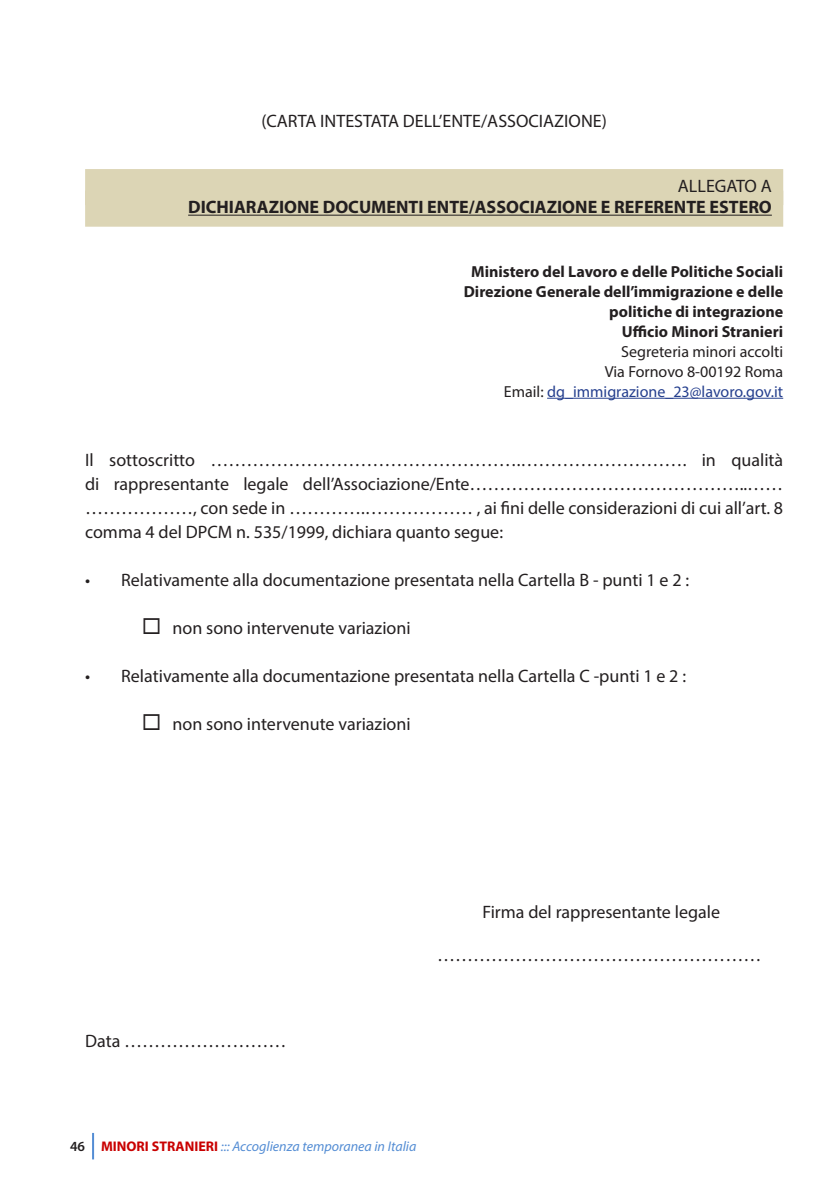
<style>
.page{position:relative;width:840px;height:1191px;background:#fff}
.page>*{position:absolute;margin:0;border:0;box-sizing:border-box;transform-origin:0 0}
.Testo_Base{font:18px/24px "Myriad Pro";color:#231f20;text-align:justify}
.Underlined_dx{font:700 18px "Myriad Pro";color:#231f20}
.Underlined_dx-2{font:18px "Myriad Pro";color:#231f20}
.Body_Text{font:700 16px/20px "Myriad Pro";color:#231f20;text-align:right}
.Body_Text-2{font:16px "Myriad Pro";color:#231f20}
.Body_Text-3{font:16px "Myriad Pro";color:#253f8e}
.t1{font:italic 14px "Myriad Pro";color:#548dd4}
.s1{color:#231f20}
.s2{font-weight:600;font-style:normal;color:#231f20}
.s3{font-weight:700;font-style:normal;color:#c90000}
</style>
<div class="page">
<hr style="left:92px;top:1133px;width:2px;height:26px;background:#548dd4">
<div style="left:85px;top:169px;width:697px;height:36px;background:#dcd5b5"></div>
<div style="left:85px;top:191px;width:697px;height:36px;background:#dcd5b5"></div>
<hr style="left:188px;top:215px;width:583px;height:1px;background:#231f20">
<hr style="left:547px;top:398px;width:235px;height:1px;background:#253f8e">
<p class="Testo_Base" style="left:261px;top:109px;width:346px">(CARTA INTESTATA DELL’ENTE/ASSOCIAZIONE)</p>
<p class="Underlined_dx-2" style="left:677px;top:175px;width:95px">ALLEGATO A</p>
<p class="Underlined_dx" style="left:188px;top:195px;width:585px">DICHIARAZIONE DOCUMENTI ENTE/ASSOCIAZIONE E REFERENTE ESTERO</p>
<p class="Body_Text" style="left:471px;top:261px;width:313px">Ministero del Lavoro e delle Politiche Sociali</p>
<p class="Body_Text" style="left:463px;top:281px;width:321px">Direzione Generale dell’immigrazione e delle politiche di integrazione</p>
<p class="Body_Text" style="left:621px;top:321px;width:163px">Ufficio Minori Stranieri</p>
<p class="Body_Text-2" style="left:620px;top:341px;width:163px">Segreteria minori accolti</p>
<p class="Body_Text-2" style="left:604px;top:361px;width:180px">Via Fornovo 8-00192 Roma</p>
<p class="Body_Text-3" style="left:503px;top:381px;width:280px"><span class="s1">Email:</span> dg_immigrazione_23@lavoro.gov.it</p>
<p class="Testo_Base" style="left:85px;top:448px;width:699px">Il sottoscritto …………………………………………….………………………. in qualità di rappresentante legale dell’Associazione/Ente……………………………………….. …… ………………, con sede in ………….……………… , ai fini delle considerazioni di cui all’art. 8 comma 4 del DPCM n. 535/1999, dichiara quanto segue:</p>
<p class="Testo_Base" style="left:85px;top:568px;width:605px">• Relativamente alla documentazione presentata nella Cartella B - punti 1 e 2 :</p>
<p class="Testo_Base" style="left:142px;top:616px;width:270px">◻ non sono intervenute variazioni</p>
<p class="Testo_Base" style="left:85px;top:664px;width:602px">• Relativamente alla documentazione presentata nella Cartella C -punti 1 e 2 :</p>
<p class="Testo_Base" style="left:142px;top:712px;width:270px">◻ non sono intervenute variazioni</p>
<p class="Testo_Base" style="left:85px;top:1029px;width:203px">Data ………………………</p>
<p class="Testo_Base" style="left:482px;top:899px;width:239px">Firma del rappresentante legale</p>
<p class="Testo_Base" style="left:437px;top:942px;width:325px">………………………………………………</p>
<p class="t1" style="left:70px;top:1138px;width:348px"><span class="s2">46</span> <span class="s3">MINORI STRANIERI</span> ::: Accoglienza temporanea in Italia</p>
</div>
